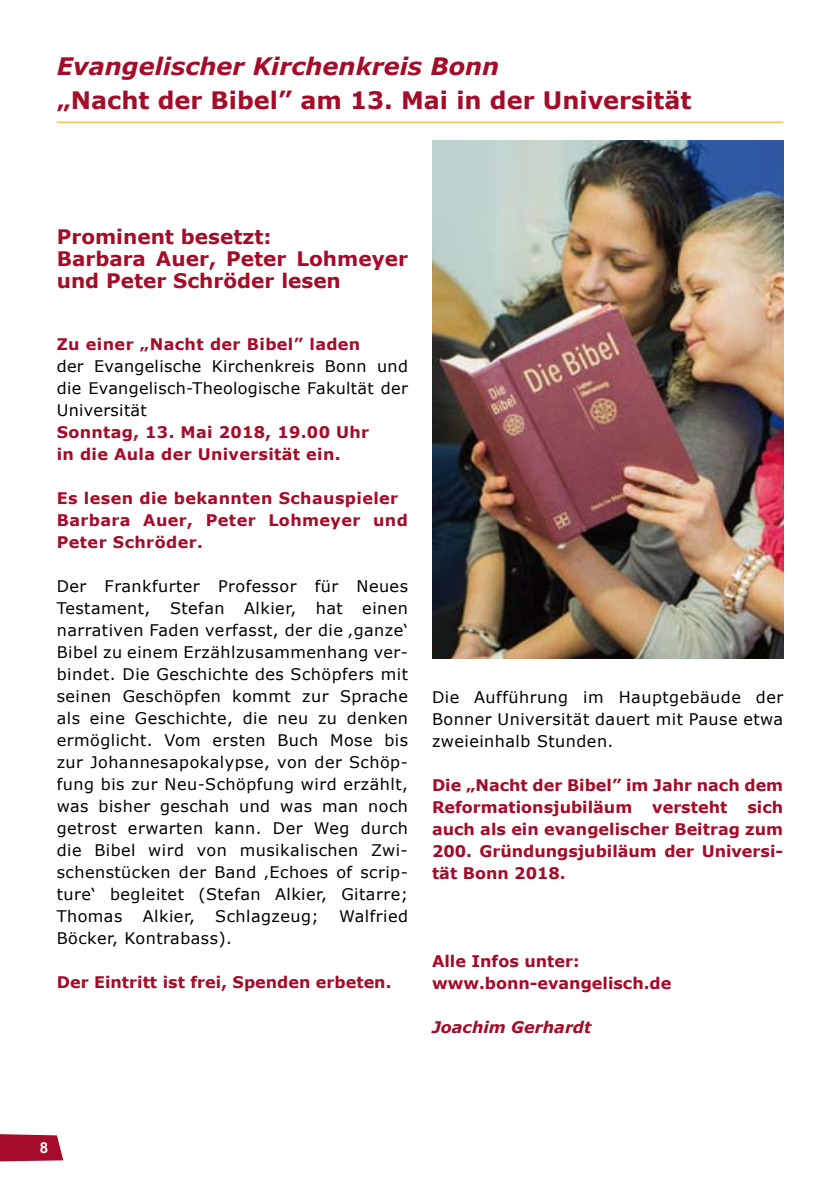
<style>
.page{position:relative;width:840px;height:1191px;background:#fff}
.page>*{position:absolute;margin:0;border:0;box-sizing:border-box;transform-origin:0 0}
.t1{font:700 24px "Verdana";color:#a50c29}
.t2{font:italic 700 24px "Verdana";color:#a50c29}
.t3{font:700 20px/22px "Verdana";color:#a50c29}
.t4{font:16px/22px "Verdana";letter-spacing:.03em;color:#000;text-align:justify}
.t5{font:700 16px/22px "Verdana";letter-spacing:.02em;color:#a50c29}
.t6{font:700 16px/22px "Verdana";color:#a50c29}
.t7{font:italic 700 16px "Verdana";color:#a50c29}
.t8{font:700 15px "Arial";color:#fff}
</style>
<div class="page">
<svg style="left:0;top:1134px;width:63px;height:27px;background:#ac1f3a"></svg>
<img style="left:432px;top:140px;width:351px;height:518px">
<hr style="left:57px;top:122px;width:725px;height:1px;background:#f6a800">
<h1 class="t2" style="left:57px;top:49px;width:444px">Evangelischer Kirchenkreis Bonn</h1>
<h1 class="t1" style="left:57px;top:83px;width:636px">„Nacht der Bibel” am 13. Mai in der Universität</h1>
<p class="t3" style="left:57px;top:225px;width:352px">Prominent besetzt:<br>Barbara Auer, Peter Lohmeyer und Peter Schröder lesen</p>
<p class="t5" style="left:57px;top:333px;width:305px">Zu einer „Nacht der Bibel” laden</p>
<p class="t4" style="left:57px;top:355px;width:352px">der Evangelische Kirchenkreis Bonn und die Evangelisch-Theologische Fakultät der Universität</p>
<p class="t5" style="left:57px;top:421px;width:314px">Sonntag, 13. Mai 2018, 19.00 Uhr in die Aula der Universität ein.</p>
<p class="t5" style="left:57px;top:487px;width:352px">Es lesen die bekannten Schauspieler<br>Barbara Auer, Peter Lohmeyer und<br>Peter Schröder.</p>
<p class="t4" style="left:57px;top:575px;width:352px">Der Frankfurter Professor für Neues Testament, Stefan Alkier, hat einen narrativen Faden verfasst, der die ‚ganze‘ Bibel zu einem Erzählzusammenhang ver&shy;bindet. Die Geschichte des Schöpfers mit seinen Geschöpfen kommt zur Sprache als eine Geschichte, die neu zu denken ermöglicht. Vom ersten Buch Mose bis zur Johannesapokalypse, von der Schöp&shy;fung bis zur Neu-Schöpfung wird erzählt, was bisher geschah und was man noch getrost erwarten kann. Der Weg durch die Bibel wird von musikalischen Zwi&shy;schenstücken der Band ‚Echoes of scrip&shy;ture‘ begleitet (Stefan Alkier, Gitarre; Thomas</p>
<p class="t4" style="left:143px;top:905px;width:53px">Alkier,</p>
<p class="t4" style="left:215px;top:905px;width:105px">Schlagzeug;</p>
<p class="t4" style="left:339px;top:905px;width:70px">Walfried</p>
<p class="t4" style="left:57px;top:927px;width:177px">Böcker, Kontrabass).</p>
<p class="t6" style="left:57px;top:971px;width:336px">Der Eintritt ist frei, Spenden erbeten.</p>
<p class="t4" style="left:432px;top:686px;width:352px">Die Aufführung im Hauptgebäude der Bonner Universität dauert mit Pause etwa zweieinhalb Stunden.</p>
<p class="t5" style="left:432px;top:774px;width:352px;text-align:justify">Die „Nacht der Bibel” im Jahr nach dem Reformationsjubiläum versteht sich auch als ein evangelischer Beitrag zum 200. Gründungsjubiläum der Universi&shy;tät Bonn 2018.</p>
<p class="t6" style="left:432px;top:950px;width:241px">Alle Infos unter: www.bonn-evangelisch.de</p>
<p class="t7" style="left:432px;top:1016px;width:161px">Joachim Gerhardt</p>
<p class="t8" style="left:40px;top:1137px;width:10px">8</p>
</div>
